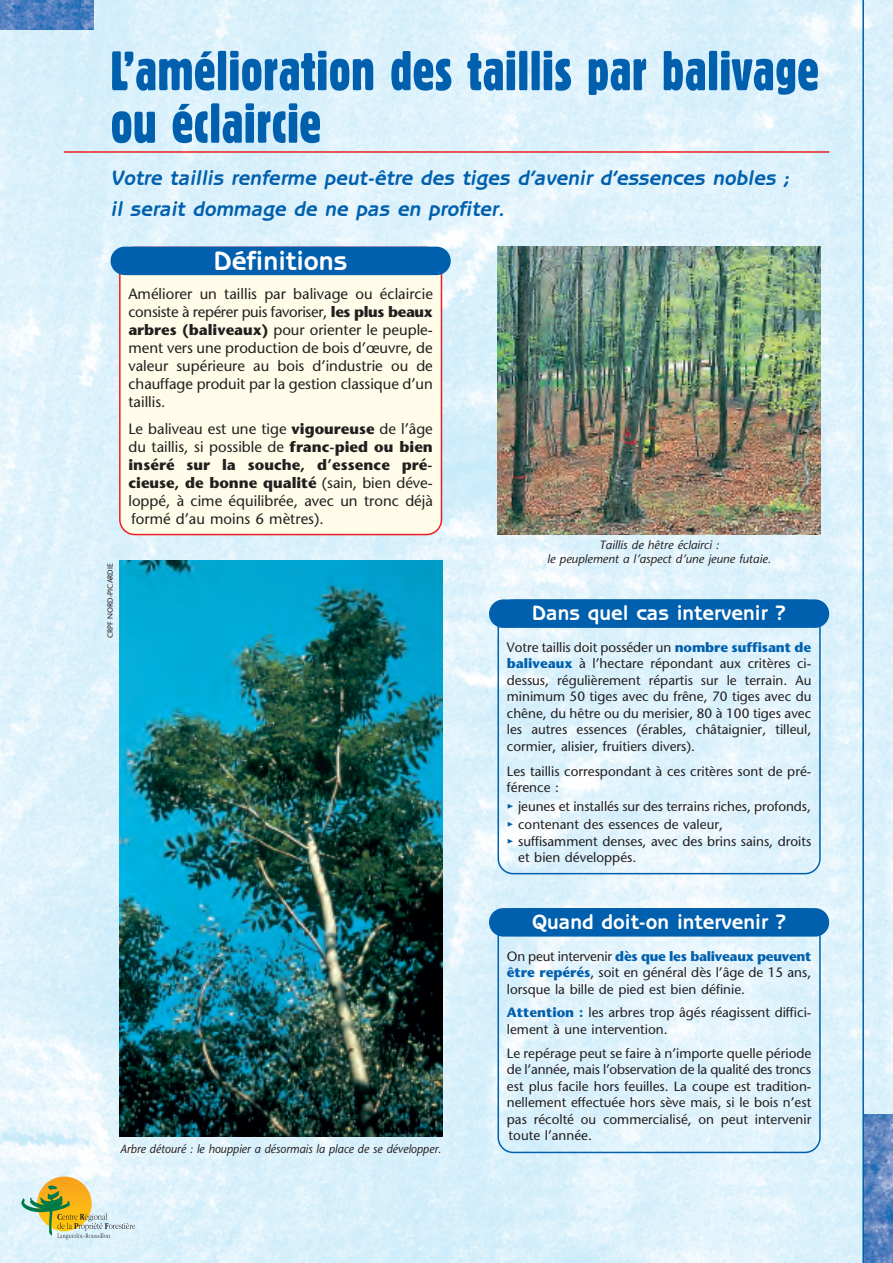
<style>
.page{position:relative;width:893px;height:1263px;background:#fff}
.page>*{position:absolute;margin:0;border:0;box-sizing:border-box;transform-origin:0 0}
.t1{font:54px/52.5px "Gothic 821 Condensed BT";color:#0160ae}
.t2{font:700 27px "Benguiat Gothic";color:#fff}
.t3{font:italic 700 21px/30px "Benguiat Gothic";color:#0160ae}
.t4{font:700 21px "Benguiat Gothic";color:#fff}
.t5{font:15px/18px "Stone Sans";color:#231f20;text-align:justify}
.t6{font:13.5px/16.5px "Stone Sans";color:#231f20;text-align:justify}
.t7{font:italic 12px/13.5px "Stone Sans";color:#231f20;text-align:center}
.t8{font:italic 12px "Stone Sans";color:#231f20;scale:.95 1}
.t9{font:7.5px "Stone Sans";color:#231f20}
.s1{font-weight:700}
.s2{font-weight:700;color:#0160ae}
.s3{font-family:"Meta Plus Bold Caps";color:#0160ae}
</style>
<div class="page">
<img style="left:0;top:0;width:893px;height:1263px">
<div style="left:119px;top:247px;width:323px;height:288px;background:#fffde9"></div>
<svg style="left:497px;top:599px;width:324px;height:275px;background:#dcf0fa"></svg>
<img style="left:0;top:0;width:94px;height:30px">
<img style="left:864px;top:1114px;width:29px;height:149px">
<hr style="left:64px;top:151px;width:765px;height:2px;background:#ee1d23">
<img style="left:37px;top:1176px;width:55px;height:55px;border-radius:50%">
<svg style="left:21px;top:1185px;width:114px;height:54px;background:#ccd0a6"></svg>
<div style="left:111px;top:247px;width:340px;height:28px;background:#0160ae;border-radius:14px"></div>
<div style="left:489px;top:599px;width:340px;height:29px;background:#0160ae;border-radius:14px"></div>
<svg style="left:497px;top:908px;width:324px;height:245px;background:#dcf0fa"></svg>
<div style="left:489px;top:908px;width:340px;height:28px;background:#0160ae;border-radius:14px"></div>
<hr style="left:862px;top:0;width:2px;height:1263px;background:#0160ae">
<img style="left:497px;top:247px;width:324px;height:287px">
<img style="left:119px;top:561px;width:323px;height:576px">
<h1 class="t1" style="left:110px;top:47px;width:710px">L’amélioration des taillis par balivage ou éclaircie</h1>
<h3 class="t3" style="left:111px;top:165px;width:680px">Votre taillis renferme peut-être des tiges d’avenir d’essences nobles ; il serait dommage de ne pas en profiter.</h3>
<h2 class="t2" style="left:214px;top:251px;width:135px">Définitions</h2>
<p class="t9" style="left:107px;top:638px;width:76px;rotate:-90deg">CRPF NORD-PICARDIE</p>
<p class="t5" style="left:128px;top:287px;width:306px">Améliorer un taillis par balivage ou éclaircie consiste à repérer puis favoriser, <span class="s1">les plus beaux arbres (baliveaux)</span> pour orienter le peuple&shy;ment vers une production de bois d’œuvre, de valeur supérieure au bois d’industrie ou de chauffage produit par la gestion classique d’un taillis.</p>
<p class="t5" style="left:128px;top:421px;width:306px">Le baliveau est une tige <span class="s1">vigoureuse</span> de l’âge du taillis, si possible de <span class="s1">franc-pied ou bien inséré sur la souche, d’essence pré&shy;cieuse, de bonne qualité</span> (sain, bien déve&shy;loppé, à cime équilibrée, avec un tronc déjà formé d’au moins 6 mètres).</p>
<p class="t8" style="left:120px;top:1144px;width:340px">Arbre détouré : le houppier a désormais la place de se développer.</p>
<p class="t7" style="left:547px;top:539px;width:225px">Taillis de hêtre éclairci :<br>le peuplement a l’aspect d’une jeune futaie.</p>
<h3 class="t4" style="left:532px;top:605px;width:255px">Dans quel cas intervenir ?</h3>
<p class="t6" style="left:507px;top:640px;width:306px">Votre taillis doit posséder un <span class="s2">nombre suffisant de baliveaux</span> à l’hectare répondant aux critères ci&shy;dessus, régulièrement répartis sur le terrain. Au minimum 50 tiges avec du frêne, 70 tiges avec du chêne, du hêtre ou du merisier, 80 à 100 tiges avec les autres essences (érables, châtaignier, tilleul, cormier, alisier, fruitiers divers).</p>
<p class="t6" style="left:507px;top:764px;width:306px">Les taillis correspondant à ces critères sont de pré&shy;férence :</p>
<p class="t6" style="left:507px;top:799px;width:306px"><span class="s3">•</span> jeunes et installés sur des terrains riches, profonds,</p>
<p class="t6" style="left:507px;top:817px;width:218px"><span class="s3">•</span> contenant des essences de valeur,</p>
<p class="t6" style="left:518px;top:835px;width:295px;line-height:15.5px;text-indent:-11px"><span class="s3">•</span> suffisamment denses, avec des brins sains, droits et bien développés.</p>
<h3 class="t4" style="left:532px;top:914px;width:256px">Quand doit-on intervenir ?</h3>
<p class="t6" style="left:507px;top:949px;width:306px">On peut intervenir <span class="s2">dès que les baliveaux peuvent être repérés</span>, soit en général dès l’âge de 15 ans, lorsque la bille de pied est bien définie.</p>
<p class="t6" style="left:507px;top:1006px;width:306px"><span class="s2">Attention :</span> les arbres trop âgés réagissent diffici&shy;lement à une intervention.</p>
<p class="t6" style="left:507px;top:1046px;width:306px">Le repérage peut se faire à n’importe quelle période de l’année, mais l’observation de la qualité des troncs est plus facile hors feuilles. La coupe est tradition&shy;nellement effectuée hors sève mais, si le bois n’est pas récolté ou commercialisé, on peut intervenir toute l’année.</p>
</div>
